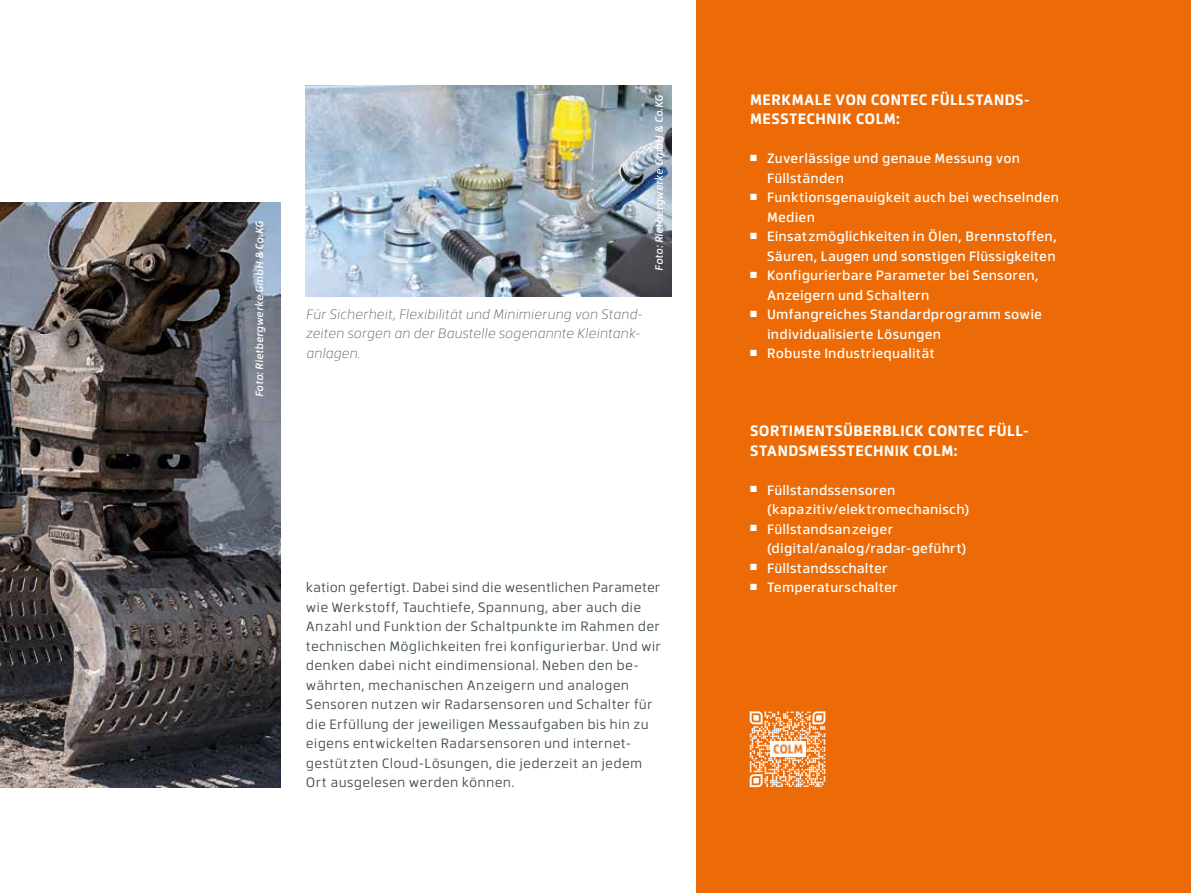
<style>
.page{position:relative;width:1191px;height:893px;background:#fff}
.page>*{position:absolute;margin:0;border:0;box-sizing:border-box;transform-origin:0 0}
.t1{font:700 15px/19.5px "Facto";letter-spacing:.025em;color:#fff}
.t2{font:13.5px/19.5px "Facto";letter-spacing:.015em;color:#445055}
.t3{font:500 13.5px/19.5px "Facto";letter-spacing:.015em;color:#fff}
.t4{font:italic 300 13.5px/19.5px "Facto";letter-spacing:-.015em;color:#566369}
.t5{font:italic 500 10.5px "Facto";letter-spacing:.005em;color:#fff}
</style>
<div class="page">
<img style="left:0;top:202px;width:280px;height:585px">
<div style="left:696px;top:0;width:495px;height:893px;background:#ed6b06"></div>
<img style="left:306px;top:85px;width:365px;height:211px">
<svg style="left:749px;top:711px;width:76px;height:76px"></svg>
<img style="left:770px;top:742px;width:35px;height:14px">
<p class="t5" style="left:252px;top:397px;width:178px;rotate:-90deg">Foto: Rietbergwerke GmbH &amp; Co.KG</p>
<p class="t5" style="left:651px;top:271px;width:178px;rotate:-90deg">Foto: Rietbergwerke GmbH &amp; Co.KG</p>
<p class="t4" style="left:306px;top:304px;width:336px">Für Sicherheit, Flexibilität und Minimierung von Stand&shy;zeiten sorgen an der Baustelle sogenannte Kleintank&shy;anlagen.</p>
<p class="t2" style="left:306px;top:577px;width:357px">kation gefertigt. Dabei sind die wesentlichen Parameter wie Werkstoff, Tauchtiefe, Spannung, aber auch die Anzahl und Funktion der Schaltpunkte im Rahmen der technischen Möglichkeiten frei konfigurierbar. Und wir denken dabei nicht eindimensional. Neben den be&shy;währten, mechanischen Anzeigern und analogen Sensoren nutzen wir Radarsensoren und Schalter für die Erfüllung der jeweiligen Messaufgaben bis hin zu eigens entwickelten Radarsensoren und internet&shy;gestützten Cloud-Lösungen, die jederzeit an jedem Ort ausgelesen werden können.</p>
<p class="t1" style="left:750px;top:89px;width:280px">MERKMALE VON CONTEC FÜLLSTANDS-<br>MESSTECHNIK COLM:</p>
<p class="t3" style="left:767px;top:148px;width:254px;text-indent:-17px">■ Zuverlässige und genaue Messung von<br>Füllständen</p>
<p class="t3" style="left:767px;top:187px;width:293px;text-indent:-17px">■ Funktionsgenauigkeit auch bei wechselnden<br>Medien</p>
<p class="t3" style="left:750px;top:226px;width:308px;text-align:right">■ Einsatzmöglichkeiten in Ölen, Brennstoffen,<br>Säuren, Laugen und sonstigen Flüssigkeiten</p>
<p class="t3" style="left:767px;top:265px;width:273px;text-indent:-17px">■ Konfigurierbare Parameter bei Sensoren,<br>Anzeigern und Schaltern</p>
<p class="t3" style="left:767px;top:304px;width:276px;text-indent:-17px">■ Umfangreiches Standardprogramm sowie individualisierte Lösungen</p>
<p class="t3" style="left:750px;top:343px;width:186px">■ Robuste Industriequalität</p>
<p class="t1" style="left:750px;top:420px;width:278px">SORTIMENTSÜBERBLICK CONTEC FÜLL-<br>STANDSMESSTECHNIK COLM:</p>
<p class="t3" style="left:767px;top:479px;width:204px;text-indent:-17px">■ Füllstandssensoren (kapazitiv/elektromechanisch)</p>
<p class="t3" style="left:767px;top:518px;width:201px;text-indent:-17px">■ Füllstandsanzeiger (digital/analog/radar-geführt)</p>
<p class="t3" style="left:750px;top:557px;width:139px">■ Füllstandsschalter</p>
<p class="t3" style="left:750px;top:577px;width:149px">■ Temperaturschalter</p>
</div>
